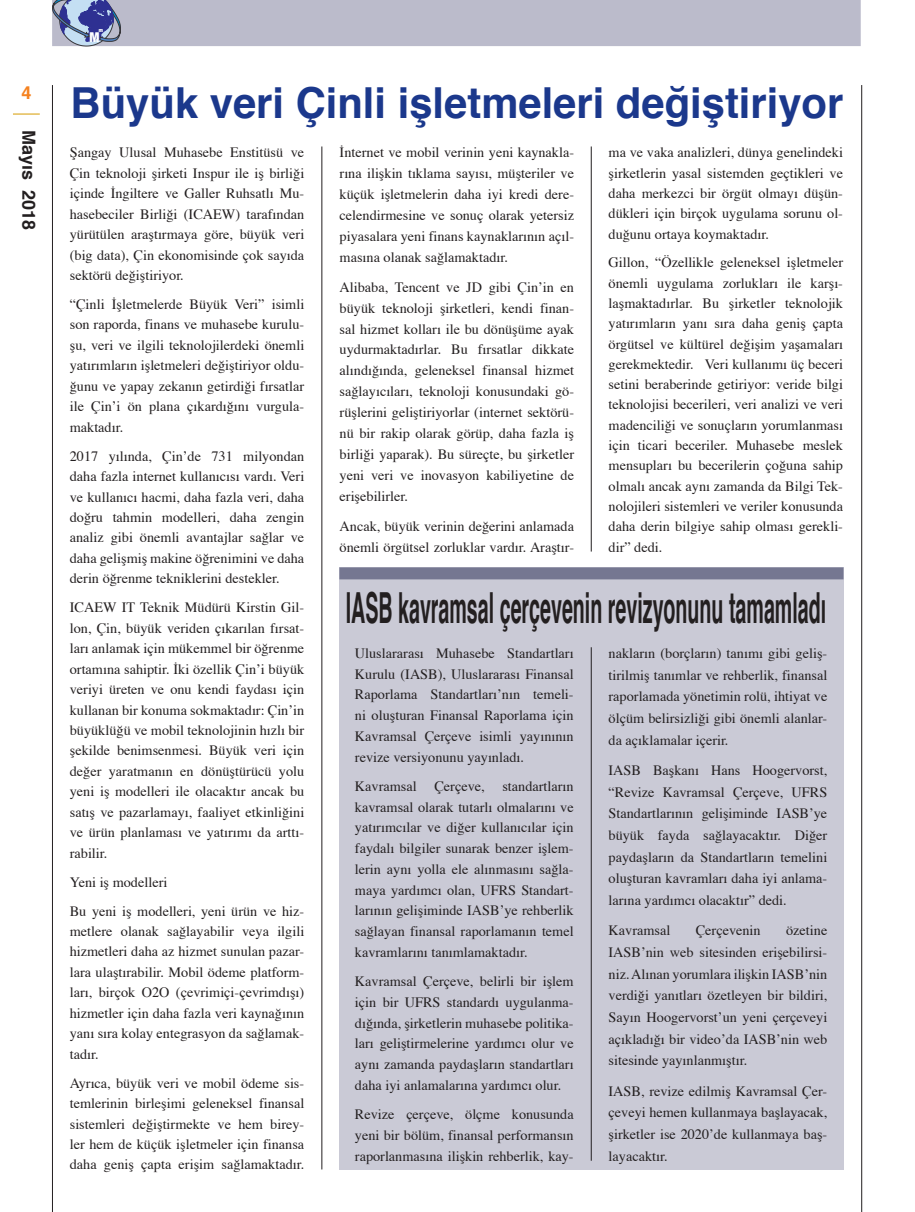
<style>
.page{position:relative;width:915px;height:1212px;background:#fff}
.page>*{position:absolute;margin:0;border:0;box-sizing:border-box;transform-origin:0 0}
.t1{font:700 42.9px "Helvetica";color:#231f20;scale:.46 1}
.t2{font:700 42.75px "Helvetica";color:#1b388c}
.t3{font:700 18px "Helvetica";color:#231f20}
.t4{font:700 18px "Helvetica";color:#f58220}
.T_Haber_metin{font:14.25px/20.4px "Times";color:#231f20;text-align:justify}
.t5{font:900 condensed 13.65px "Helvetica Neue";color:#fff}
.t6{font:900 condensed 5.4px "Helvetica Neue";color:#fff}
</style>
<div class="page">
<div style="left:52px;top:0;width:808px;height:46px;background:#bbbbcb"></div>
<hr style="left:52px;top:85px;width:1px;height:1127px;background:#231f20">
<hr style="left:861px;top:85px;width:1px;height:1127px;background:#231f20">
<hr style="left:13px;top:113px;width:27px;height:2px;background:#e4bd55">
<svg style="left:53px;top:0;width:67px;height:46px"></svg>
<div style="left:339px;top:567px;width:504px;height:602px;background:#cacad6"></div>
<hr style="left:321px;top:146px;width:1px;height:1023px;background:#231f20">
<hr style="left:590px;top:146px;width:1px;height:405px;background:#231f20">
<hr style="left:590px;top:647px;width:1px;height:514px;background:#231f20">
<div style="left:339px;top:567px;width:504px;height:12px;background:#757791"></div>
<p class="t4" style="left:21px;top:78px;width:12px">4</p>
<p class="t3" style="left:43px;top:130px;width:102px;rotate:90deg">Mayıs 2018</p>
<p class="t6" style="left:99px;top:26px;width:6px">m</p>
<p class="t5" style="left:89px;top:26px;width:12px">M</p>
<p class="t2" style="left:71px;top:69px;width:774px">Büyük veri Çinli işletmeleri değiştiriyor</p>
<p class="T_Haber_metin" style="left:70px;top:143px;width:236px">Şangay Ulusal Muhasebe Enstitüsü ve Çin teknoloji şirketi Inspur ile iş birliği içinde İngiltere ve Galler Ruhsatlı Mu&shy;hasebeciler Birliği (ICAEW) tarafından yürütülen araştırmaya göre, büyük veri (big data), Çin ekonomisinde çok sayıda sektörü değiştiriyor.</p>
<p class="T_Haber_metin" style="left:70px;top:295px;width:236px">“Çinli İşletmelerde Büyük Veri” isimli son raporda, finans ve muhasebe kurulu&shy;şu, veri ve ilgili teknolojilerdeki önemli yatırımların işletmeleri değiştiriyor oldu&shy;ğunu ve yapay zekanın getirdiği fırsatlar ile Çin’i ön plana çıkardığını vurgula&shy;maktadır.</p>
<p class="T_Haber_metin" style="left:70px;top:446px;width:236px">2017 yılında, Çin’de 731 milyondan daha fazla internet kullanıcısı vardı. Veri ve kullanıcı hacmi, daha fazla veri, daha doğru tahmin modelleri, daha zengin analiz gibi önemli avantajlar sağlar ve daha gelişmiş makine öğrenimini ve daha derin öğrenme tekniklerini destekler.</p>
<p class="T_Haber_metin" style="left:70px;top:598px;width:236px">ICAEW IT Teknik Müdürü Kirstin Gil&shy;lon, Çin, büyük veriden çıkarılan fırsat&shy;ları anlamak için mükemmel bir öğrenme ortamına sahiptir. İki özellik Çin’i büyük veriyi üreten ve onu kendi faydası için kullanan bir konuma sokmaktadır: Çin’in büyüklüğü ve mobil teknolojinin hızlı bir şekilde benimsenmesi. Büyük veri için değer yaratmanın en dönüştürücü yolu yeni iş modelleri ile olacaktır ancak bu satış ve pazarlamayı, faaliyet etkinliğini ve ürün planlaması ve yatırımı da arttı&shy;rabilir.</p>
<p class="T_Haber_metin" style="left:70px;top:872px;width:99px">Yeni iş modelleri</p>
<p class="T_Haber_metin" style="left:70px;top:901px;width:236px">Bu yeni iş modelleri, yeni ürün ve hiz&shy;metlere olanak sağlayabilir veya ilgili hizmetleri daha az hizmet sunulan pazar&shy;lara ulaştırabilir. Mobil ödeme platform&shy;ları, birçok O2O (çevrimiçi-çevrimdışı) hizmetler için daha fazla veri kaynağının yanı sıra kolay entegrasyon da sağlamak&shy;tadır.</p>
<p class="T_Haber_metin" style="left:70px;top:1073px;width:236px">Ayrıca, büyük veri ve mobil ödeme sis&shy;temlerinin birleşimi geleneksel finansal sistemleri değiştirmekte ve hem birey&shy;ler hem de küçük işletmeler için finansa daha geniş çapta erişim sağlamaktadır.</p>
<p class="T_Haber_metin" style="left:339px;top:143px;width:236px;line-height:21px">İnternet ve mobil verinin yeni kaynakla&shy;rına ilişkin tıklama sayısı, müşteriler ve küçük işletmelerin daha iyi kredi dere&shy;celendirmesine ve sonuç olarak yetersiz piyasalara yeni finans kaynaklarının açıl&shy;masına olanak sağlamaktadır.</p>
<p class="T_Haber_metin" style="left:339px;top:277px;width:236px;line-height:21px">Alibaba, Tencent ve JD gibi Çin’in en büyük teknoloji şirketleri, kendi finan&shy;sal hizmet kolları ile bu dönüşüme ayak uydurmaktadırlar. Bu fırsatlar dikkate alındığında, geleneksel finansal hizmet sağlayıcıları, teknoloji konusundaki gö&shy;rüşlerini geliştiriyorlar (internet sektörü&shy;nü bir rakip olarak görüp, daha fazla iş birliği yaparak). Bu süreçte, bu şirketler yeni veri ve inovasyon kabiliyetine de erişebilirler.</p>
<p class="T_Haber_metin" style="left:339px;top:516px;width:236px;line-height:21px">Ancak, büyük verinin değerini anlamada önemli örgütsel zorluklar vardır. Araştır-</p>
<p class="T_Haber_metin" style="left:608px;top:143px;width:236px">ma ve vaka analizleri, dünya genelindeki şirketlerin yasal sistemden geçtikleri ve daha merkezci bir örgüt olmayı düşün&shy;dükleri için birçok uygulama sorunu ol&shy;duğunu ortaya koymaktadır.</p>
<p class="T_Haber_metin" style="left:608px;top:253px;width:236px">Gillon, “Özellikle geleneksel işletmeler önemli uygulama zorlukları ile karşı&shy;laşmaktadırlar. Bu şirketler teknolojik yatırımların yanı sıra daha geniş çapta örgütsel ve kültürel değişim yaşamaları gerekmektedir. Veri kullanımı üç beceri setini beraberinde getiriyor: veride bilgi teknolojisi becerileri, veri analizi ve veri madenciliği ve sonuçların yorumlanması için ticari beceriler. Muhasebe meslek mensupları bu becerilerin çoğuna sahip olmalı ancak aynı zamanda da Bilgi Tek&shy;nolojileri sistemleri ve veriler konusunda daha derin bilgiye sahip olması gerekli&shy;dir” dedi.</p>
<p class="t1" style="left:345px;top:573px;width:1045px">IASB kavramsal çerçevenin revizyonunu tamamladı</p>
<p class="T_Haber_metin" style="left:355px;top:644px;width:220px">Uluslararası Muhasebe Standartları Kurulu (IASB), Uluslararası Finansal Raporlama Standartları’nın temeli&shy;ni oluşturan Finansal Raporlama için Kavramsal Çerçeve isimli yayınının revize versiyonunu yayınladı.</p>
<p class="T_Haber_metin" style="left:355px;top:777px;width:220px">Kavramsal Çerçeve, standartların kavramsal olarak tutarlı olmalarını ve yatırımcılar ve diğer kullanıcılar için faydalı bilgiler sunarak benzer işlem&shy;lerin aynı yolla ele alınmasını sağla&shy;maya yardımcı olan, UFRS Standart&shy;larının gelişiminde IASB’ye rehberlik sağlayan finansal raporlamanın temel kavramlarını tanımlamaktadır.</p>
<p class="T_Haber_metin" style="left:355px;top:972px;width:220px">Kavramsal Çerçeve, belirli bir işlem için bir UFRS standardı uygulanma&shy;dığında, şirketlerin muhasebe politika&shy;ları geliştirmelerine yardımcı olur ve aynı zamanda paydaşların standartları daha iyi anlamalarına yardımcı olur.</p>
<p class="T_Haber_metin" style="left:355px;top:1105px;width:220px">Revize çerçeve, ölçme konusunda yeni bir bölüm, finansal performansın raporlanmasına ilişkin rehberlik, kay-</p>
<p class="T_Haber_metin" style="left:608px;top:643px;width:220px;line-height:21.8px">nakların (borçların) tanımı gibi geliş&shy;tirilmiş tanımlar ve rehberlik, finansal raporlamada yönetimin rolü, ihtiyat ve ölçüm belirsizliği gibi önemli alanlar&shy;da açıklamalar içerir.</p>
<p class="T_Haber_metin" style="left:608px;top:760px;width:220px;line-height:21.8px">IASB Başkanı Hans Hoogervorst, “Revize Kavramsal Çerçeve, UFRS Standartlarının gelişiminde IASB’ye büyük fayda sağlayacaktır. Diğer paydaşların da Standartların temelini oluşturan kavramları daha iyi anlama&shy;larına yardımcı olacaktır” dedi.</p>
<p class="T_Haber_metin" style="left:608px;top:921px;width:63px">Kavramsal</p>
<p class="T_Haber_metin" style="left:695px;top:921px;width:66px">Çerçevenin</p>
<p class="T_Haber_metin" style="left:608px;top:920px;width:220px;line-height:21.8px;text-indent:177px">özetine IASB’nin web sitesinden erişebilirsi&shy;niz. Alınan yorumlara ilişkin IASB’nin verdiği yanıtları özetleyen bir bildiri, Sayın Hoogervorst’un yeni çerçeveyi açıkladığı bir video’da IASB’nin web sitesinde yayınlanmıştır.</p>
<p class="T_Haber_metin" style="left:608px;top:1081px;width:220px;line-height:21.8px">IASB, revize edilmiş Kavramsal Çer&shy;çeveyi hemen kullanmaya başlayacak, şirketler ise 2020’de kullanmaya baş&shy;layacaktır.</p>
</div>
